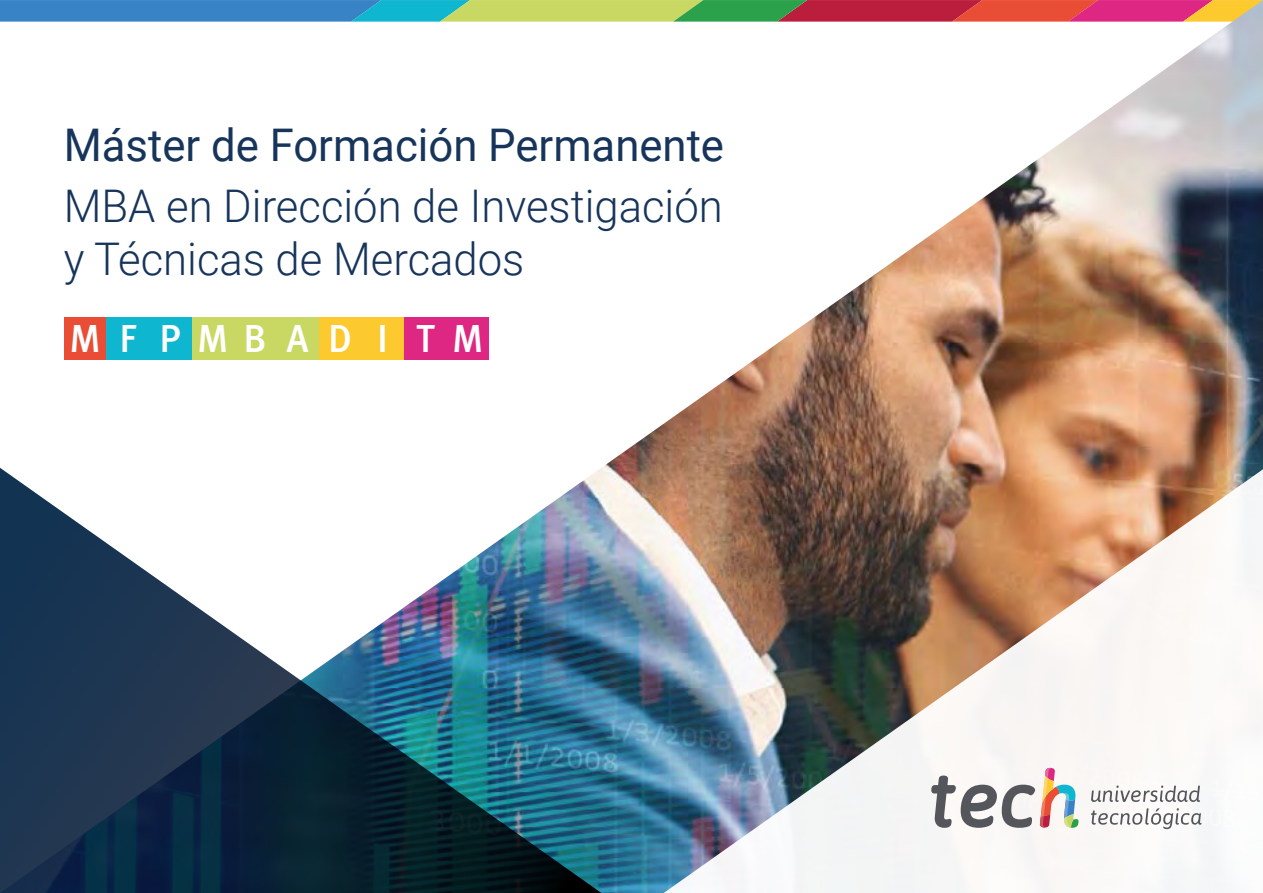
<style>
.page{position:relative;width:1263px;height:893px;background:#fff}
.page>*{position:absolute;margin:0;border:0;box-sizing:border-box;transform-origin:0 0}
.t1{font:300 45px/52.5px "Roboto";color:#17355b}
.t2{font:45px "Roboto";color:#17355b}
.t3{font:500 39px "Meta Pro";letter-spacing:.495em;color:#fff}
</style>
<div class="page">
<img style="left:0;top:0;width:1263px;height:893px">
<img style="left:634px;top:454px;width:629px;height:439px">
<svg style="left:931px;top:768px;width:147px;height:60px"></svg>
<svg style="left:1091px;top:786px;width:109px;height:16px"></svg>
<svg style="left:1091px;top:808px;width:110px;height:21px"></svg>
<img style="left:0;top:446px;width:631px;height:447px">
<div style="left:64px;top:317px;width:42px;height:43px;background:#e94d35"></div>
<div style="left:106px;top:317px;width:43px;height:43px;background:#0fb6cf"></div>
<div style="left:191px;top:317px;width:43px;height:43px;background:#c8d863"></div>
<div style="left:276px;top:317px;width:43px;height:43px;background:#c8d863"></div>
<div style="left:361px;top:317px;width:43px;height:43px;background:#fcc92f"></div>
<div style="left:149px;top:317px;width:42px;height:43px;background:#0fb6cf"></div>
<div style="left:234px;top:317px;width:42px;height:43px;background:#c8d863"></div>
<div style="left:319px;top:317px;width:42px;height:43px;background:#fcc92f"></div>
<div style="left:404px;top:317px;width:42px;height:43px;background:#de2782"></div>
<div style="left:446px;top:317px;width:43px;height:43px;background:#de2782"></div>
<p class="t2" style="left:64px;top:114px;width:662px">Máster de Formación Permanente</p>
<p class="t1" style="left:64px;top:178px;width:660px">MBA en Dirección de Investigación y Técnicas de Mercados</p>
<p class="t3" style="left:69px;top:314px;width:415px">MFPMBAD I TM</p>
</div>
